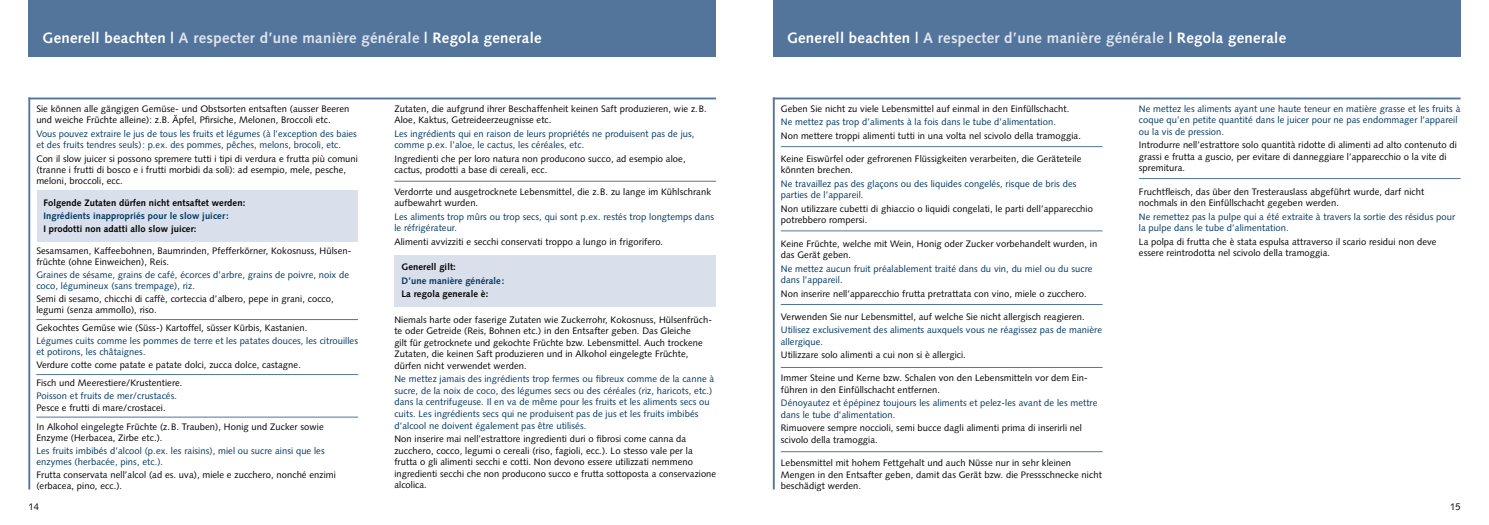
<style>
.page{position:relative;width:1489px;height:525px;background:#fff}
.page>*{position:absolute;margin:0;border:0;box-sizing:border-box;transform-origin:0 0}
.t1{font:700 15px "Syntax LT Std";letter-spacing:.02em;color:#fff}
.t2{font:9.75px "Syntax LT Std";color:#000}
.t3{font:9.38px/11.5px "Syntax LT Std";letter-spacing:.01em;color:#000}
.t4{font:9.38px/11.5px "Syntax LT Std";letter-spacing:.01em;color:#003761}
.t5{font:700 9.38px "Syntax LT Std";letter-spacing:.01em;color:#000}
.t6{font:700 9.38px "Syntax LT Std";letter-spacing:.01em;color:#003761}
.s1{color:#dfe4ef}
</style>
<div class="page">
<div style="left:394px;top:255px;width:322px;height:51px;background:#dadfec"></div>
<div style="left:37px;top:190px;width:321px;height:52px;background:#dadfec"></div>
<div style="left:28px;top:0;width:688px;height:57px;background:#53759b"></div>
<div style="left:772px;top:0;width:688px;height:57px;background:#53759b"></div>
<hr style="left:28px;top:97px;width:688px;height:2px;background:#53759b">
<hr style="left:28px;top:97px;width:2px;height:392px;background:#53759b">
<hr style="left:36px;top:319px;width:322px;height:1px;background:#53759b">
<hr style="left:36px;top:374px;width:322px;height:1px;background:#53759b">
<hr style="left:36px;top:416px;width:322px;height:1px;background:#53759b">
<hr style="left:772px;top:97px;width:688px;height:2px;background:#53759b">
<hr style="left:772px;top:97px;width:2px;height:392px;background:#53759b">
<hr style="left:394px;top:181px;width:322px;height:1px;background:#53759b">
<hr style="left:780px;top:146px;width:322px;height:1px;background:#53759b">
<hr style="left:780px;top:230px;width:322px;height:1px;background:#53759b">
<hr style="left:780px;top:304px;width:322px;height:1px;background:#53759b">
<hr style="left:780px;top:367px;width:322px;height:1px;background:#53759b">
<hr style="left:780px;top:451px;width:322px;height:1px;background:#53759b">
<hr style="left:1138px;top:178px;width:322px;height:1px;background:#53759b">
<h1 class="t1" style="left:43px;top:29px;width:500px">Generell beachten | <span class="s1">A respecter d’une manière générale</span> | Regola generale</h1>
<h1 class="t1" style="left:787px;top:29px;width:500px">Generell beachten | <span class="s1">A respecter d’une manière générale</span> | Regola generale</h1>
<p class="t3" style="left:36px;top:103px;width:314px">Sie können alle gängigen Gemüse- und Obstsorten entsaften (ausser Beeren und weiche Früchte alleine): z.B. Äpfel, Pfirsiche, Melonen, Broccoli etc.</p>
<p class="t4" style="left:36px;top:128px;width:322px">Vous pouvez extraire le jus de tous les fruits et légumes (à l’exception des baies et des fruits tendres seuls): p.ex. des pommes, pêches, melons, brocoli, etc.</p>
<p class="t3" style="left:36px;top:153px;width:323px">Con il slow juicer si possono spremere tutti i tipi di verdura e frutta più comuni (tranne i frutti di bosco e i frutti morbidi da soli): ad esempio, mele, pesche, meloni, broccoli, ecc.</p>
<p class="t5" style="left:43px;top:197px;width:203px">Folgende Zutaten dürfen nicht entsaftet werden:</p>
<p class="t6" style="left:43px;top:210px;width:187px">Ingrédients inappropriés pour le slow juicer:</p>
<p class="t5" style="left:43px;top:223px;width:155px">I prodotti non adatti allo slow juicer:</p>
<p class="t3" style="left:36px;top:245px;width:316px">Sesamsamen, Kaffeebohnen, Baumrinden, Pfefferkörner, Kokosnuss, Hülsen&shy;früchte (ohne Einweichen), Reis.</p>
<p class="t4" style="left:36px;top:269px;width:314px">Graines de sésame, grains de café, écorces d’arbre, grains de poivre, noix de coco, légumineux (sans trempage), riz.</p>
<p class="t3" style="left:36px;top:293px;width:299px">Semi di sesamo, chicchi di caffè, corteccia d’albero, pepe in grani, cocco, legumi (senza ammollo), riso.</p>
<p class="t3" style="left:36px;top:322px;width:272px">Gekochtes Gemüse wie (Süss-) Kartoffel, süsser Kürbis, Kastanien.</p>
<p class="t4" style="left:36px;top:335px;width:323px">Légumes cuits comme les pommes de terre et les patates douces, les citrouilles et potirons, les châtaignes.</p>
<p class="t3" style="left:36px;top:356px;width:266px;line-height:18.1px">Verdure cotte come patate e patate dolci, zucca dolce, castagne.<br>Fisch und Meerestiere/Krustentiere.</p>
<p class="t4" style="left:36px;top:389px;width:142px">Poisson et fruits de mer/crustacés.</p>
<p class="t3" style="left:36px;top:399px;width:289px;line-height:18.1px">Pesce e frutti di mare/crostacei.<br>In Alkohol eingelegte Früchte (z.B. Trauben), Honig und Zucker sowie</p>
<p class="t3" style="left:36px;top:431px;width:128px">Enzyme (Herbacea, Zirbe etc.).</p>
<p class="t4" style="left:36px;top:444px;width:290px">Les fruits imbibés d’alcool (p.ex. les raisins), miel ou sucre ainsi que les enzymes (herbacée, pins, etc.).</p>
<p class="t3" style="left:36px;top:468px;width:301px">Frutta conservata nell’alcol (ad es. uva), miele e zucchero, nonché enzimi (erbacea, pino, ecc.).</p>
<p class="t3" style="left:394px;top:103px;width:314px">Zutaten, die aufgrund ihrer Beschaffenheit keinen Saft produzieren, wie z.B.<br>Aloe, Kaktus, Getreideerzeugnisse etc.</p>
<p class="t4" style="left:394px;top:128px;width:301px">Les ingrédients qui en raison de leurs propriétés ne produisent pas de jus, comme p.ex. l’aloe, le cactus, les céréales, etc.</p>
<p class="t3" style="left:394px;top:153px;width:293px">Ingredienti che per loro natura non producono succo, ad esempio aloe, cactus, prodotti a base di cereali, ecc.</p>
<p class="t3" style="left:394px;top:186px;width:318px">Verdorrte und ausgetrocknete Lebensmittel, die z.B. zu lange im Kühlschrank aufbewahrt wurden.</p>
<p class="t4" style="left:394px;top:211px;width:321px">Les aliments trop mûrs ou trop secs, qui sont p.ex. restés trop longtemps dans le réfrigérateur.</p>
<p class="t3" style="left:394px;top:236px;width:270px">Alimenti avvizziti e secchi conservati troppo a lungo in frigorifero.</p>
<p class="t5" style="left:401px;top:261px;width:56px">Generell gilt:</p>
<p class="t6" style="left:401px;top:275px;width:105px">D’une manière générale:</p>
<p class="t5" style="left:401px;top:288px;width:88px">La regola generale è:</p>
<p class="t3" style="left:394px;top:313px;width:319px">Niemals harte oder faserige Zutaten wie Zuckerrohr, Kokosnuss, Hülsenfrüch&shy;te oder Getreide (Reis, Bohnen etc.) in den Entsafter geben. Das Gleiche<br>gilt für getrocknete und gekochte Früchte bzw. Lebensmittel. Auch trockene Zutaten, die keinen Saft produzieren und in Alkohol eingelegte Früchte, dürfen nicht verwendet werden.</p>
<p class="t4" style="left:394px;top:373px;width:321px">Ne mettez jamais des ingrédients trop fermes ou fibreux comme de la canne à sucre, de la noix de coco, des légumes secs ou des céréales (riz, haricots, etc.) dans la centrifugeuse. Il en va de même pour les fruits et les aliments secs ou cuits. Les ingrédients secs qui ne produisent pas de jus et les fruits imbibés d’alcool ne doivent également pas être utilisés.</p>
<p class="t3" style="left:394px;top:433px;width:323px">Non inserire mai nell’estrattore ingredienti duri o fibrosi come canna da zucchero, cocco, legumi o cereali (riso, fagioli, ecc.). Lo stesso vale per la frutta o gli alimenti secchi e cotti. Non devono essere utilizzati nemmeno ingredienti secchi che non producono succo e frutta sottoposta a conservazione alcolica.</p>
<p class="t3" style="left:780px;top:103px;width:290px">Geben Sie nicht zu viele Lebensmittel auf einmal in den Einfüllschacht.</p>
<p class="t4" style="left:780px;top:116px;width:276px">Ne mettez pas trop d’aliments à la fois dans le tube d’alimentation.</p>
<p class="t3" style="left:780px;top:129px;width:302px">Non mettere troppi alimenti tutti in una volta nel scivolo della tramoggia.</p>
<p class="t3" style="left:780px;top:153px;width:302px">Keine Eiswürfel oder gefrorenen Flüssigkeiten verarbeiten, die Geräteteile könnten brechen.</p>
<p class="t4" style="left:780px;top:178px;width:297px">Ne travaillez pas des glaçons ou des liquides congelés, risque de bris des parties de l’appareil.</p>
<p class="t3" style="left:780px;top:203px;width:314px">Non utilizzare cubetti di ghiaccio o liquidi congelati, le parti dell’apparecchio potrebbero rompersi.</p>
<p class="t3" style="left:780px;top:237px;width:318px">Keine Früchte, welche mit Wein, Honig oder Zucker vorbehandelt wurden, in das Gerät geben.</p>
<p class="t4" style="left:780px;top:262px;width:313px">Ne mettez aucun fruit préalablement traité dans du vin, du miel ou du sucre dans l’appareil.</p>
<p class="t3" style="left:780px;top:287px;width:307px">Non inserire nell’apparecchio frutta pretrattata con vino, miele o zucchero.</p>
<p class="t3" style="left:780px;top:310px;width:305px">Verwenden Sie nur Lebensmittel, auf welche Sie nicht allergisch reagieren.</p>
<p class="t4" style="left:780px;top:324px;width:323px">Utilisez exclusivement des aliments auxquels vous ne réagissez pas de manière allergique.</p>
<p class="t3" style="left:780px;top:349px;width:186px">Utilizzare solo alimenti a cui non si è allergici.</p>
<p class="t3" style="left:780px;top:372px;width:308px">Immer Steine und Kerne bzw. Schalen von den Lebensmitteln vor dem Ein&shy;führen in den Einfüllschacht entfernen.</p>
<p class="t4" style="left:780px;top:397px;width:318px">Dénoyautez et épépinez toujours les aliments et pelez-les avant de les mettre dans le tube d’alimentation.</p>
<p class="t3" style="left:780px;top:422px;width:303px">Rimuovere sempre noccioli, semi bucce dagli alimenti prima di inserirli nel scivolo della tramoggia.</p>
<p class="t3" style="left:780px;top:457px;width:322px">Lebensmittel mit hohem Fettgehalt und auch Nüsse nur in sehr kleinen<br>Mengen in den Entsafter geben, damit das Gerät bzw. die Pressschnecke nicht beschädigt werden.</p>
<p class="t4" style="left:1138px;top:103px;width:323px">Ne mettez les aliments ayant une haute teneur en matière grasse et les fruits à coque qu’en petite quantité dans le juicer pour ne pas endommager l’appareil ou la vis de pression.</p>
<p class="t3" style="left:1138px;top:139px;width:319px">Introdurre nell’estrattore solo quantità ridotte di alimenti ad alto contenuto di grassi e frutta a guscio, per evitare di danneggiare l’apparecchio o la vite di spremitura.</p>
<p class="t3" style="left:1138px;top:185px;width:287px">Fruchtfleisch, das über den Tresterauslass abgeführt wurde, darf nicht nochmals in den Einfüllschacht gegeben werden.</p>
<p class="t4" style="left:1138px;top:210px;width:318px">Ne remettez pas la pulpe qui a été extraite à travers la sortie des résidus pour la pulpe dans le tube d’alimentation.</p>
<p class="t3" style="left:1138px;top:235px;width:299px">La polpa di frutta che è stata espulsa attraverso il scario residui non deve essere reintrodotta nel scivolo della tramoggia.</p>
<p class="t2" style="left:28px;top:500px;width:12px">14</p>
<p class="t2" style="left:1449px;top:500px;width:12px">15</p>
</div>
